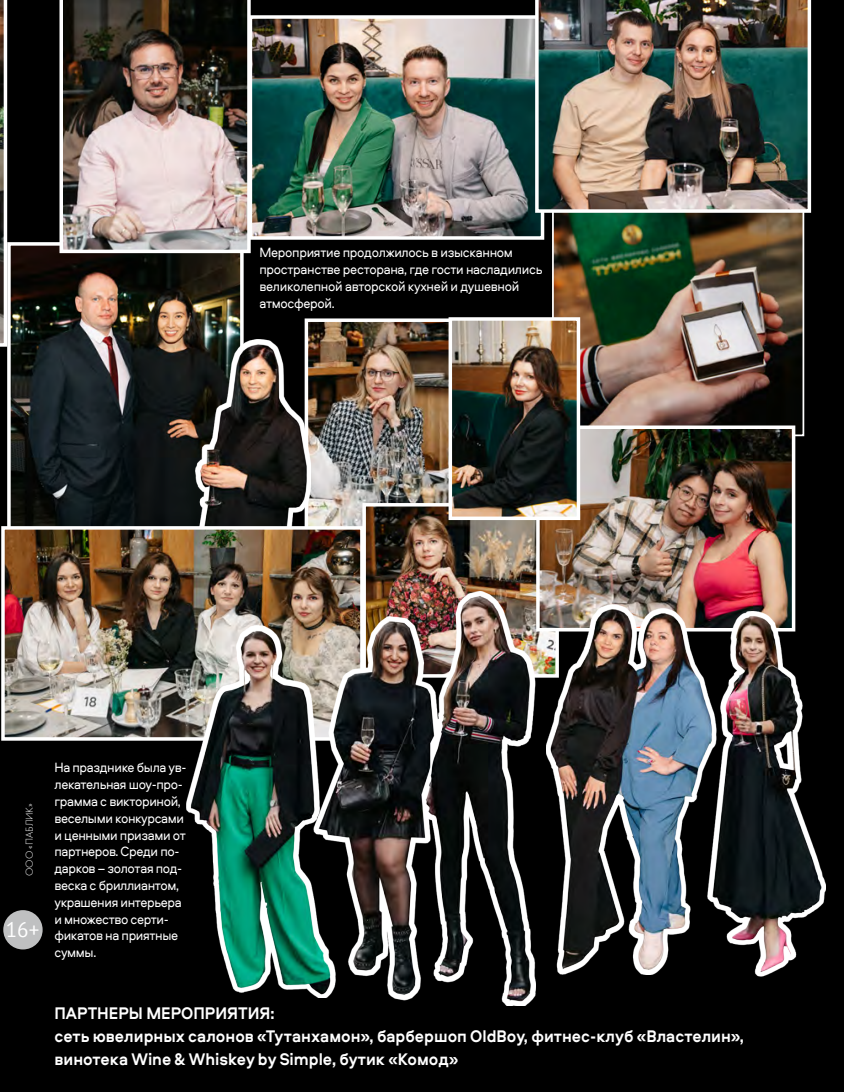
<style>
.page{position:relative;width:844px;height:1092px;background:#fff}
.page>*{position:absolute;margin:0;border:0;box-sizing:border-box;transform-origin:0 0}
.t1{font:21px "PT Sans";color:#fff}
.t2{font:700 17.5px/22.8px "Aeroport";color:#fff;scale:.9 1}
.t3{font:14px/16.8px "Aeroport";letter-spacing:-.03em;color:#fff;scale:.9 1}
.t4{font:10.5px "Futura Light C";letter-spacing:.005em;color:#fff}
</style>
<div class="page">
<div style="left:0;top:0;width:843px;height:1091px;background:#000"></div>
<img style="left:309px;top:323px;width:139px;height:203px">
<div style="left:304px;top:318px;width:154px;height:219px;border:4px solid #fff"></div>
<svg style="left:0;top:0;width:7px;height:346px;background:#9d9993"></svg>
<img style="left:12px;top:247px;width:226px;height:279px">
<div style="left:7px;top:242px;width:236px;height:289px;border:4px solid #fff"></div>
<img style="left:555px;top:213px;width:246px;height:220px">
<img style="left:253px;top:20px;width:286px;height:215px">
<div style="left:248px;top:15px;width:296px;height:225px;border:4px solid #fff"></div>
<img style="left:535px;top:0;width:275px;height:213px">
<img style="left:367px;top:508px;width:169px;height:23px">
<img style="left:541px;top:430px;width:249px;height:148px">
<div style="left:536px;top:425px;width:259px;height:206px;border:4px solid #fff"></div>
<img style="left:59px;top:0;width:192px;height:253px">
<img style="left:180px;top:335px;width:138px;height:191px">
<img style="left:6px;top:531px;width:269px;height:204px">
<div style="left:1px;top:526px;width:362px;height:214px;border:4px solid #fff"></div>
<div style="left:3px;top:910px;width:40px;height:39px;background:#bfc0c1;border-radius:50%"></div>
<img style="left:551px;top:578px;width:56px;height:397px">
<img style="left:275px;top:531px;width:276px;height:475px">
<img style="left:607px;top:562px;width:219px;height:415px">
<img style="left:149px;top:551px;width:244px;height:455px">
<img style="left:453px;top:322px;width:122px;height:193px">
<div style="left:448px;top:317px;width:132px;height:203px;border:4px solid #fff"></div>
<p class="t3" style="left:259px;top:244px;width:316px">Мероприятие продолжилось в изысканном пространстве ресторана, где гости насладились великолепной авторской кухней и душевной атмосферой.</p>
<p class="t4" style="left:24px;top:875px;width:74px;rotate:-90deg">ООО «ПАБЛИК»</p>
<h1 class="t1" style="left:6px;top:915px;width:35px">16+</h1>
<p class="t3" style="left:54px;top:758px;width:148px">На празднике была ув&shy;лекательная шоу-про&shy;грамма с викториной, веселыми конкурсами и ценными призами от партнеров. Среди по&shy;дарков – золотая под&shy;веска с бриллиантом, украшения интерьера и множество серти&shy;фикатов на приятные суммы.</p>
<p class="t2" style="left:54px;top:1001px;width:767px">Партнеры мероприятия:<br>сеть ювелирных салонов «Тутанхамон», барбершоп OldBoy, фитнес-клуб «Властелин», винотека Wine &amp; Whiskey by Simple, бутик «Комод»</p>
</div>
